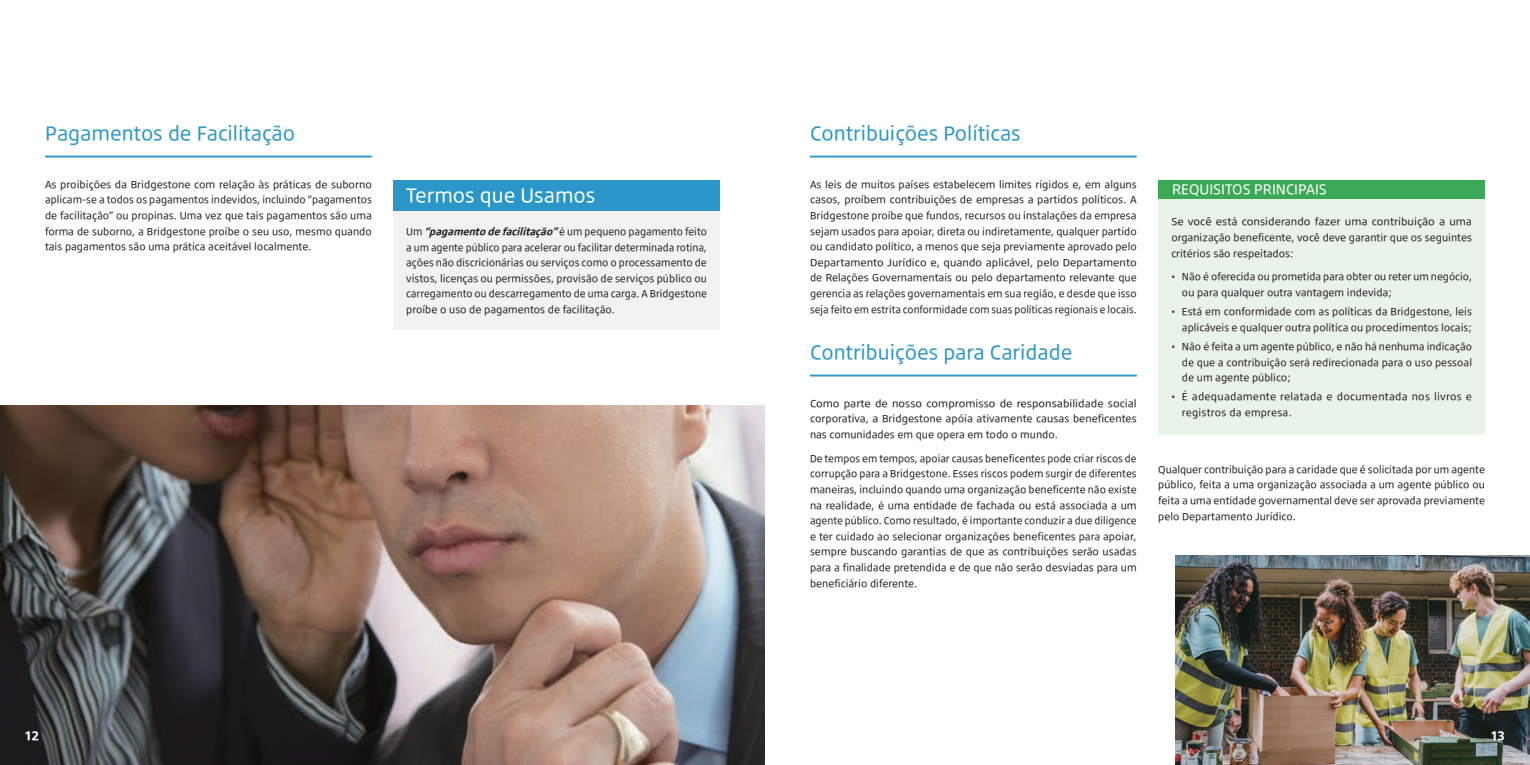
<style>
.page{position:relative;width:1530px;height:765px;background:#fff}
.page>*{position:absolute;margin:0;border:0;box-sizing:border-box;transform-origin:0 0}
.t1{font:17.5px "Bridgestone Type TP";color:#2b97c9}
.t2{font:17.5px "Bridgestone Type TP";color:#fff}
.t3{font:12.5px "Bridgestone Type TP";color:#fff}
.t4{font:700 11.25px "Bridgestone Type TP";color:#fff}
.t5{font:9px/15.6px "Bridgestone Type TP";color:#231f20;text-align:justify}
.t6{font:9px/15.6px "Bridgestone Type TP";color:#231f20;text-align:justify;scale:.96 1}
.t7{font:9px/15.6px "Bridgestone Type TP";color:#231f20;text-align:justify;scale:1.05 1}
.t8{font:9px/15.6px "Bridgestone Type TP";letter-spacing:.025em;color:#231f20}
.s1{font-weight:700;font-style:italic}
</style>
<div class="page">
<img style="left:0;top:405px;width:765px;height:360px">
<hr style="left:45px;top:156px;width:327px;height:2px;background:#2b97c9">
<div style="left:393px;top:210px;width:327px;height:120px;background:#f2f2f2"></div>
<div style="left:393px;top:180px;width:327px;height:30px;background:#2b97c9"></div>
<img style="left:1176px;top:555px;width:354px;height:210px">
<hr style="left:810px;top:375px;width:327px;height:2px;background:#2b97c9">
<div style="left:1158px;top:199px;width:327px;height:236px;background:#eaf3e9"></div>
<div style="left:1158px;top:180px;width:327px;height:19px;background:#3ba856"></div>
<hr style="left:810px;top:156px;width:327px;height:2px;background:#2b97c9">
<h1 class="t1" style="left:45px;top:119px;width:252px">Pagamentos de Facilitação</h1>
<p class="t5" style="left:45px;top:176px;width:328px">As proibições da Bridgestone com relação às práticas de suborno aplicam-se a todos os pagamentos indevidos, incluindo “pagamentos de facilitação” ou propinas. Uma vez que tais pagamentos são uma forma de suborno, a Bridgestone proíbe o seu uso, mesmo quando tais pagamentos são uma prática aceitável localmente.</p>
<h1 class="t2" style="left:406px;top:181px;width:191px">Termos que Usamos</h1>
<p class="t5" style="left:406px;top:223px;width:302px">U m <span class="s1">“pagamentodefacilitação”</span>é u m p e q u e n o p a g a m e n t o fe i t o a um agente público para acelerar ou facilitar determinada rotina, ações não discricionárias ou serviços como o processamento de vistos, licenças ou permissões, provisão de serviços público ou carregamento ou descarregamento de uma carga. A Bridgestone proíbe o uso de pagamentos de facilitação.</p>
<h1 class="t1" style="left:810px;top:119px;width:212px">Contribuições Políticas</h1>
<p class="t5" style="left:810px;top:176px;width:328px">As leis de muitos países estabelecem limites rígidos e, em alguns casos, proíbem contribuições de empresas a partidos políticos. A Bridgestone proíbe que fundos, recursos ou instalações da empresa sejam usados para apoiar, direta ou indiretamente, qualquer partido ou candidato político, a menos que seja previamente aprovado pelo Departamento Jurídico e, quando aplicável, pelo Departamento de Relações Governamentais ou pelo departamento relevante que gerencia as relações governamentais em sua região, e desde que isso seja feito em estrita conformidade com suas políticas regionais e locais.</p>
<h2 class="t3" style="left:1172px;top:179px;width:156px">REQUISITOS PRINCIPAIS</h2>
<p class="t7" style="left:1171px;top:213px;width:288px">Se você está considerando fazer uma contribuição a uma organização beneficente, você deve garantir que os seguintes critérios são respeitados:</p>
<p class="t5" style="left:1182px;top:268px;width:292px;text-indent:-11px">• Não é oferecida ou prometida para obter ou reter um negócio, ou para qualquer outra vantagem indevida;</p>
<p class="t5" style="left:1171px;top:303px;width:302px;text-align:right">• Está em conformidade com as políticas da Bridgestone, leis aplicáveis e qualquer outra política ou procedimentos locais;</p>
<p class="t5" style="left:1182px;top:338px;width:292px;text-indent:-11px">• Não é feita a um agente público, e não há nenhuma indicação de que a contribuição será redirecionada para o uso pessoal de um agente público;</p>
<p class="t8" style="left:1182px;top:388px;width:292px;text-indent:-11px">• É adequadamente relatada e documentada nos livros e registros da empresa.</p>
<h1 class="t1" style="left:810px;top:338px;width:264px">Contribuições para Caridade</h1>
<p class="t7" style="left:810px;top:395px;width:313px">Como parte de nosso compromisso de responsabilidade social corporativa, a Bridgestone apóia ativamente causas beneficentes nas comunidades em que opera em todo o mundo.</p>
<p class="t6" style="left:810px;top:450px;width:342px">De tempos em tempos, apoiar causas beneficentes pode criar riscos de corrupção para a Bridgestone. Esses riscos podem surgir de diferentes maneiras, incluindo quando uma organização beneficente não existe na realidade, é uma entidade de fachada ou está associada a um agente público. Como resultado, é importante conduzir a due diligence e ter cuidado ao selecionar organizações beneficentes para apoiar, sempre buscando garantias de que as contribuições serão usadas para a finalidade pretendida e de que não serão desviadas para um beneficiário diferente.</p>
<p class="t5" style="left:1158px;top:461px;width:328px">Qualquer contribuição para a caridade que é solicitada por um agente público, feita a uma organização associada a um agente público ou feita a uma entidade governamental deve ser aprovada previamente pelo Departamento Jurídico.</p>
<p class="t4" style="left:25px;top:727px;width:15px">12</p>
<p class="t4" style="left:1491px;top:727px;width:15px">13</p>
</div>
